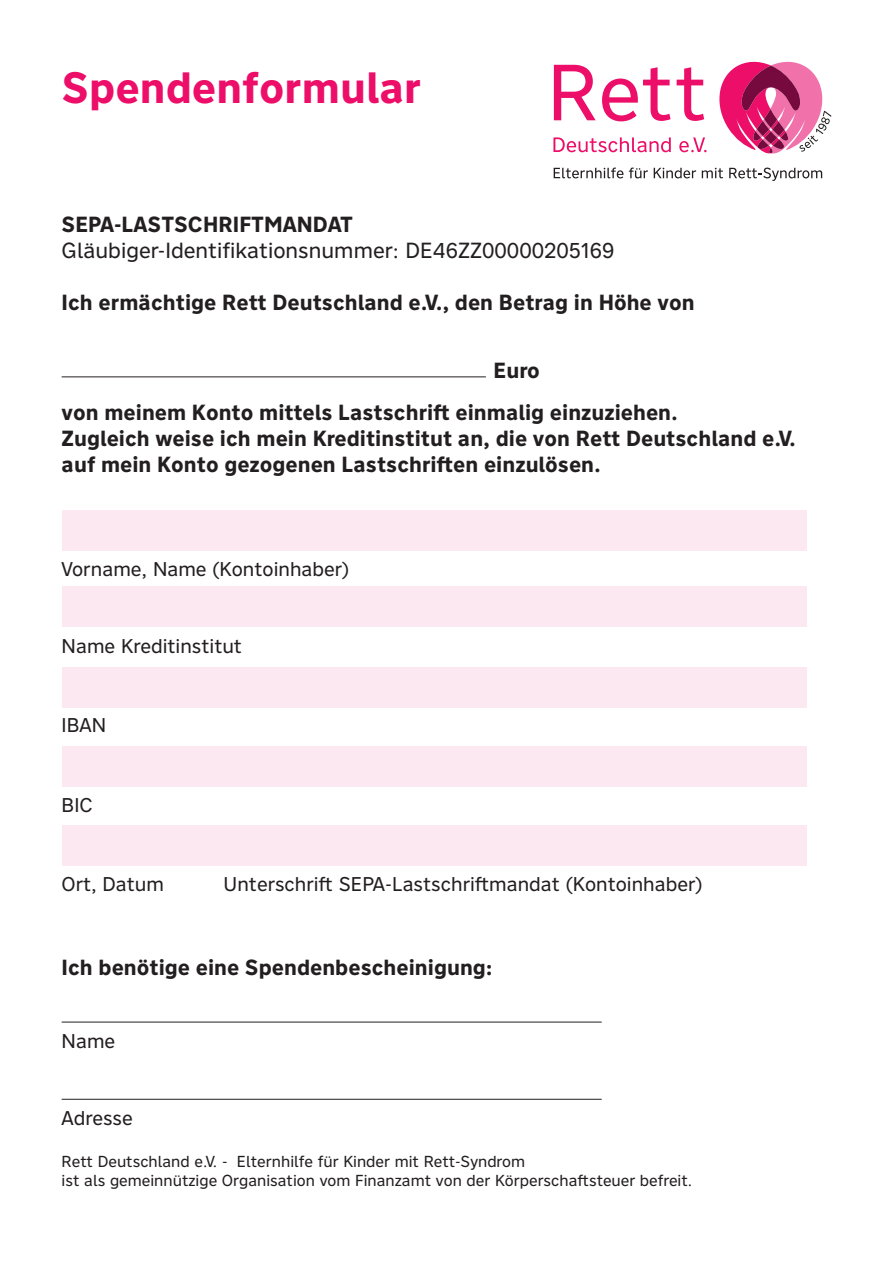
<style>
.page{position:relative;width:893px;height:1263px;background:#fff}
.page>*{position:absolute;margin:0;border:0;box-sizing:border-box;transform-origin:0 0}
.t1{font:700 43.2px "Nort";color:#ec0e68}
.t2{font:700 21.6px/42.6px "Nort";color:#231f20}
.t3{font:21.6px "Nort";color:#231f20}
.t4{font:19.65px "Nort";color:#231f20}
.t5{font:15.75px/18.8px "Nort";color:#231f20}
</style>
<div class="page">
<hr style="left:62px;top:1022px;width:540px;height:1px;background:#231f20">
<hr style="left:62px;top:1099px;width:540px;height:1px;background:#231f20">
<svg style="left:554px;top:168px;width:69px;height:10px"></svg>
<svg style="left:629px;top:168px;width:19px;height:10px"></svg>
<svg style="left:654px;top:168px;width:42px;height:10px"></svg>
<svg style="left:702px;top:168px;width:21px;height:10px"></svg>
<svg style="left:729px;top:168px;width:93px;height:13px"></svg>
<svg style="left:554px;top:65px;width:42px;height:55px"></svg>
<svg style="left:602px;top:67px;width:68px;height:54px"></svg>
<svg style="left:677px;top:67px;width:27px;height:54px"></svg>
<svg style="left:553px;top:137px;width:118px;height:15px"></svg>
<svg style="left:679px;top:137px;width:27px;height:15px"></svg>
<svg style="left:719px;top:61px;width:112px;height:93px"></svg>
<hr style="left:62px;top:377px;width:424px;height:1px;background:#231f20">
<div style="left:62px;top:510px;width:744px;height:40px;background:#fce8f0"></div>
<div style="left:62px;top:586px;width:744px;height:41px;background:#fce8f0"></div>
<div style="left:62px;top:667px;width:744px;height:41px;background:#fce8f0"></div>
<div style="left:62px;top:746px;width:744px;height:40px;background:#fce8f0"></div>
<div style="left:62px;top:825px;width:744px;height:41px;background:#fce8f0"></div>
<h1 class="t1" style="left:62px;top:58px;width:360px">Spendenformular</h1>
<p class="t2" style="left:62px;top:203px;width:293px">SEPA-LASTSCHRIFTMANDAT</p>
<p class="t3" style="left:62px;top:236px;width:554px">Gläubiger-Identifikationsnummer: DE46ZZ00000205169</p>
<p class="t2" style="left:62px;top:280px;width:634px">Ich ermächtige Rett Deutschland e.V., den Betrag in Höhe von</p>
<p class="t2" style="left:62px;top:348px;width:618px;text-indent:432px">Euro<br>von meinem Konto mittels Lastschrift einmalig einzuziehen.</p>
<p class="t2" style="left:62px;top:425px;width:736px;line-height:26px">Zugleich weise ich mein Kreditinstitut an, die von Rett Deutschland e.V. auf mein Konto gezogenen Lastschriften einzulösen.</p>
<p class="t4" style="left:62px;top:555px;width:289px">Vorname, Name (Kontoinhaber)</p>
<p class="t4" style="left:62px;top:633px;width:182px">Name Kreditinstitut</p>
<p class="t4" style="left:62px;top:712px;width:46px">IBAN</p>
<p class="t4" style="left:62px;top:792px;width:33px">BIC</p>
<p class="t4" style="left:62px;top:871px;width:104px">Ort, Datum</p>
<p class="t4" style="left:224px;top:871px;width:480px">Unterschrift SEPA-Lastschriftmandat (Kontoinhaber)</p>
<p class="t2" style="left:62px;top:945px;width:433px">Ich benötige eine Spendenbescheinigung:</p>
<p class="t4" style="left:62px;top:1027px;width:55px">Name</p>
<p class="t4" style="left:62px;top:1104px;width:73px">Adresse</p>
<p class="t5" style="left:62px;top:1151px;width:632px">Rett Deutschland e.V. - Elternhilfe für Kinder mit Rett-Syndrom<br>ist als gemeinnützige Organisation vom Finanzamt von der Körperschaftsteuer befreit.</p>
</div>
